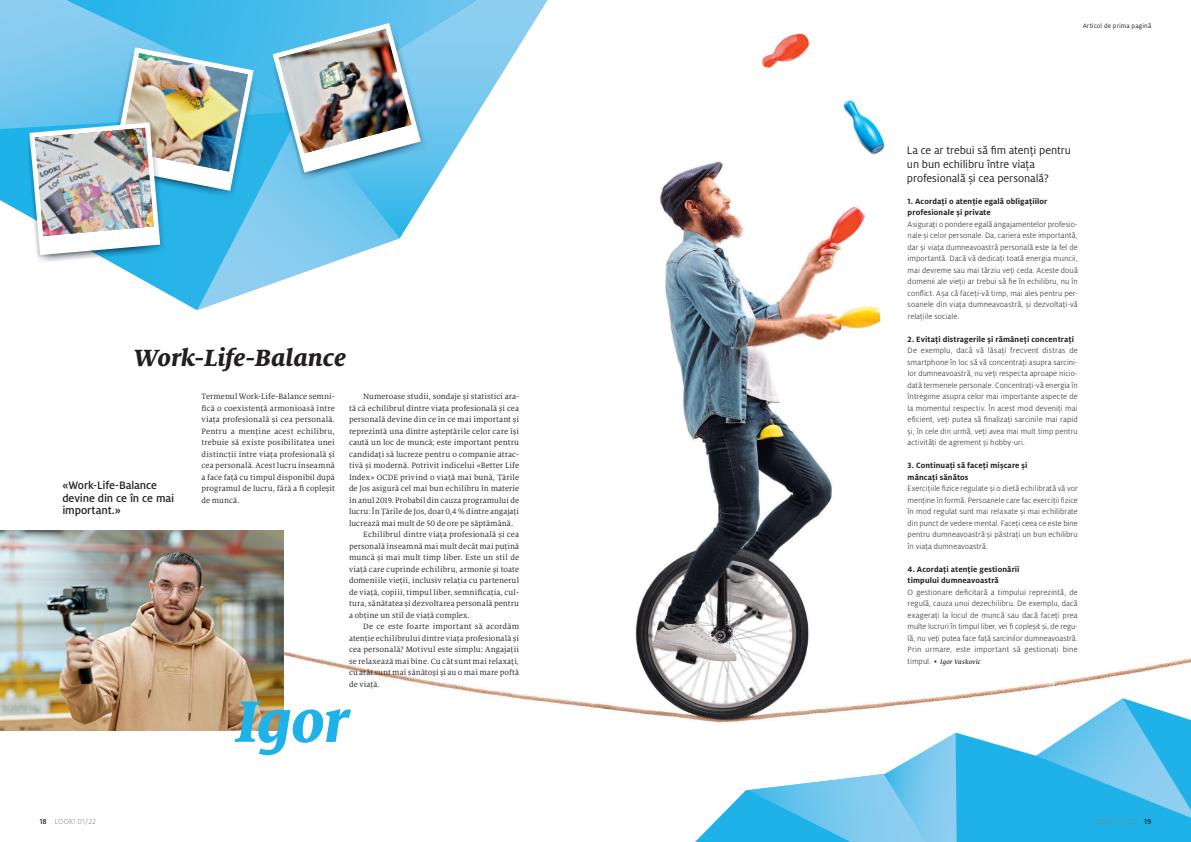
<style>
.page{position:relative;width:1191px;height:842px;background:#fff}
.page>*{position:absolute;margin:0;border:0;box-sizing:border-box;transform-origin:0 0}
.t1{font:italic 800 65px "Milo Serif Pro";color:#1fb2e8}
.t2{font:italic 800 26px "Milo Serif Pro";letter-spacing:-.005em;color:#231f20}
.t3{font:12px/14px "Milo Pro";letter-spacing:-.005em;color:#231f20}
.t4{font:500 12px/12.5px "Milo Pro";letter-spacing:-.01em;color:#231f20}
.t5{font:8.5px/11.5px "Milo Serif Pro";letter-spacing:.01em;color:#231f20;text-align:justify}
.t6{font:300 8.5px/11.5px "Milo Pro";letter-spacing:.01em;color:#231f20;text-align:justify}
.t7{font:700 8.5px/11.5px "Milo Pro";letter-spacing:.01em;color:#231f20}
.t8{font:300 8px "Milo Pro";letter-spacing:.025em;color:#808285}
.t9{font:7px "Milo Pro";letter-spacing:.02em;color:#231f20}
.t10{font:italic 500 7px "Milo Serif Pro";letter-spacing:.015em;color:#231f20}
.s1{font-family:"Milo Pro";font-weight:300;font-style:normal;font-size:8.5px}
.s2{font-weight:400;font-style:normal;font-size:8.5px}
.s3{font-weight:500;color:#231f20}
</style>
<div class="page">
<img style="left:283px;top:33px;width:908px;height:698px">
<svg style="left:695px;top:698px;width:496px;height:144px"></svg>
<svg style="left:400px;top:238px;width:171px;height:72px"></svg>
<svg style="left:320px;top:255px;width:80px;height:55px"></svg>
<svg style="left:112px;top:255px;width:208px;height:57px"></svg>
<svg style="left:421px;top:33px;width:172px;height:205px"></svg>
<svg style="left:421px;top:0;width:159px;height:112px"></svg>
<svg style="left:747px;top:733px;width:211px;height:109px"></svg>
<svg style="left:1036px;top:698px;width:155px;height:122px"></svg>
<img style="left:0;top:530px;width:283px;height:201px">
<img style="left:421px;top:28px;width:7px;height:153px">
<img style="left:37px;top:255px;width:129px;height:8px">
<img style="left:0;top:0;width:421px;height:255px">
<img style="left:35px;top:128px;width:119px;height:108px">
<h2 class="t2" style="left:133px;top:342px;width:214px">Work-Life-Balance</h2>
<h3 class="t4" style="left:62px;top:479px;width:113px">«Work-Life-Balance devine din ce în ce mai important.»</h3>
<p class="t5" style="left:201px;top:391px;width:135px">Termenul Work-Life-Balance semni&shy;fică o coexistență armonioasă între viața profesională și cea personală.<br>Pentru a menține acest echilibru, trebuie să existe posibilitatea unei distincții între viața profesională și cea personală. Acest lucru înseamnă a face față cu timpul disponibil după programul de lucru, fără a fi copleșit de muncă.</p>
<p class="t5" style="left:363px;top:391px;width:157px">Numeroase studii, sondaje și statistici ara-</p>
<p class="t5" style="left:349px;top:402px;width:172px">tă că echilibrul dintre viața profesională și cea</p>
<p class="t5" style="left:349px;top:414px;width:172px">personală devine din ce în ce mai important și</p>
<p class="t5" style="left:349px;top:425px;width:172px">reprezintă una dintre așteptările celor care își</p>
<p class="t5" style="left:349px;top:437px;width:172px">caută un loc de muncă; este important pentru</p>
<p class="t5" style="left:349px;top:448px;width:172px">candidați să lucreze pentru o companie atrac-</p>
<p class="t5" style="left:349px;top:460px;width:172px">tivă și modernă. Potrivit indicelui «Better Life</p>
<p class="t5" style="left:349px;top:471px;width:172px">Index» OCDE privind o viață mai bună, Țările</p>
<p class="t5" style="left:349px;top:483px;width:172px">de Jos asigură cel mai bun echilibru în materie</p>
<p class="t5" style="left:349px;top:494px;width:172px">în anul 2019. Probabil din cauza programului de</p>
<p class="t5" style="left:349px;top:506px;width:172px">lucru: În Țările de Jos, doar 0,4 % dintre angajați</p>
<p class="t5" style="left:349px;top:517px;width:166px">lucrează mai mult de 50 de ore pe săptămână.</p>
<p class="t5" style="left:363px;top:529px;width:157px">Echilibrul dintre viața profesională și cea</p>
<p class="t5" style="left:349px;top:540px;width:172px">personală înseamnă mai mult decât mai puțină</p>
<p class="t5" style="left:349px;top:552px;width:172px">muncă și mai mult timp liber. Este un stil de</p>
<p class="t5" style="left:349px;top:563px;width:172px">viață care cuprinde echilibru, armonie și toate</p>
<p class="t5" style="left:349px;top:575px;width:172px">domeniile vieții, inclusiv relația cu partenerul</p>
<p class="t5" style="left:349px;top:586px;width:172px">de viață, copiii, timpul liber, semnificația, cul-</p>
<p class="t5" style="left:349px;top:598px;width:172px">tura, sănătatea și dezvoltarea personală pentru</p>
<p class="t5" style="left:349px;top:609px;width:122px">a obține un stil de viață complex.</p>
<p class="t5" style="left:363px;top:621px;width:157px">De ce este foarte important să acordăm</p>
<p class="t5" style="left:349px;top:632px;width:172px">atenție echilibrului dintre viața profesională și</p>
<p class="t5" style="left:349px;top:644px;width:172px">cea personală? Motivul este simplu: Angajații</p>
<p class="t5" style="left:349px;top:655px;width:172px">se relaxează mai bine. Cu cât sunt mai relaxați,</p>
<p class="t5" style="left:349px;top:667px;width:172px">cu atât sunt mai sănătoși și au o mai mare poftă</p>
<p class="t5" style="left:349px;top:678px;width:32px">de viață.</p>
<h1 class="t1" style="left:235px;top:683px;width:115px">Igor</h1>
<p class="t9" style="left:1082px;top:22px;width:70px">Articol de prima pagină</p>
<h3 class="t3" style="left:907px;top:143px;width:166px">La ce ar trebui să fim atenți pentru un bun echilibru între viața profesională și cea personală?</h3>
<p class="t7" style="left:907px;top:195px;width:141px">1. Acordați o atenție egală obligațiilor profesionale și private</p>
<p class="t6" style="left:907px;top:218px;width:172px">Asigurați o pondere egală angajamentelor profesio&shy;nale și celor personale. Da, cariera este importantă, dar și viața dumneavoastră personală este la fel de importantă. Dacă vă dedicați toată energia muncii, mai devreme sau mai târziu veți ceda. Aceste două domenii ale vieții ar trebui să fie în echilibru, nu în conflict. Așa că faceți-vă timp, mai ales pentru per&shy;soanele din viața dumneavoastră, și dezvoltați-vă relațiile sociale.</p>
<p class="t7" style="left:907px;top:333px;width:168px">2. Evitați distragerile și rămâneți concentrați</p>
<p class="t6" style="left:907px;top:345px;width:172px">De exemplu, dacă vă lăsați frecvent distras de smartphone în loc să vă concentrați asupra sarcini&shy;lor dumneavoastră, nu veți respecta aproape nicio&shy;dată termenele personale. Concentrați-vă energia în întregime asupra celor mai importante aspecte de la momentul respectiv. În acest mod deveniți mai eficient, veți putea să finalizați sarcinile mai rapid și, în cele din urmă, veți avea mai mult timp pentru activități de agrement și hobby-uri.</p>
<p class="t7" style="left:907px;top:460px;width:121px">3. Continuați să faceți mișcare și mâncați sănătos</p>
<p class="t6" style="left:907px;top:483px;width:172px">Exercițiile fizice regulate și o dietă echilibrată vă vor menține în formă. Persoanele care fac exerciții fizice în mod regulat sunt mai relaxate și mai echilibrate din punct de vedere mental. Faceți ceea ce este bine pentru dumneavoastră și păstrați un bun echilibru în viața dumneavoastră.</p>
<p class="t7" style="left:907px;top:563px;width:113px">4. Acordați atenție gestionării timpului dumneavoastră</p>
<p class="t6" style="left:907px;top:586px;width:172px">O gestionare deficitară a timpului reprezintă, de regulă, cauza unui dezechilibru. De exemplu, dacă exagerați la locul de muncă sau dacă faceți prea multe lucruri în timpul liber, vei fi copleșit și, de regu&shy;lă, nu veți putea face față sarcinilor dumneavoastră.<br>Prin urmare, este important să gestionați bine</p>
<p class="t10" style="left:907px;top:657px;width:75px"><span class="s1">timpul.</span> <span class="s2">•</span> Igor Vaskovic</p>
<p class="t8" style="left:40px;top:817px;width:58px"><span class="s3">18</span> LOOK! 01/22</p>
<p class="t8" style="left:1096px;top:817px;width:57px">LOOK! 01/22 <span class="s3">19</span></p>
</div>
